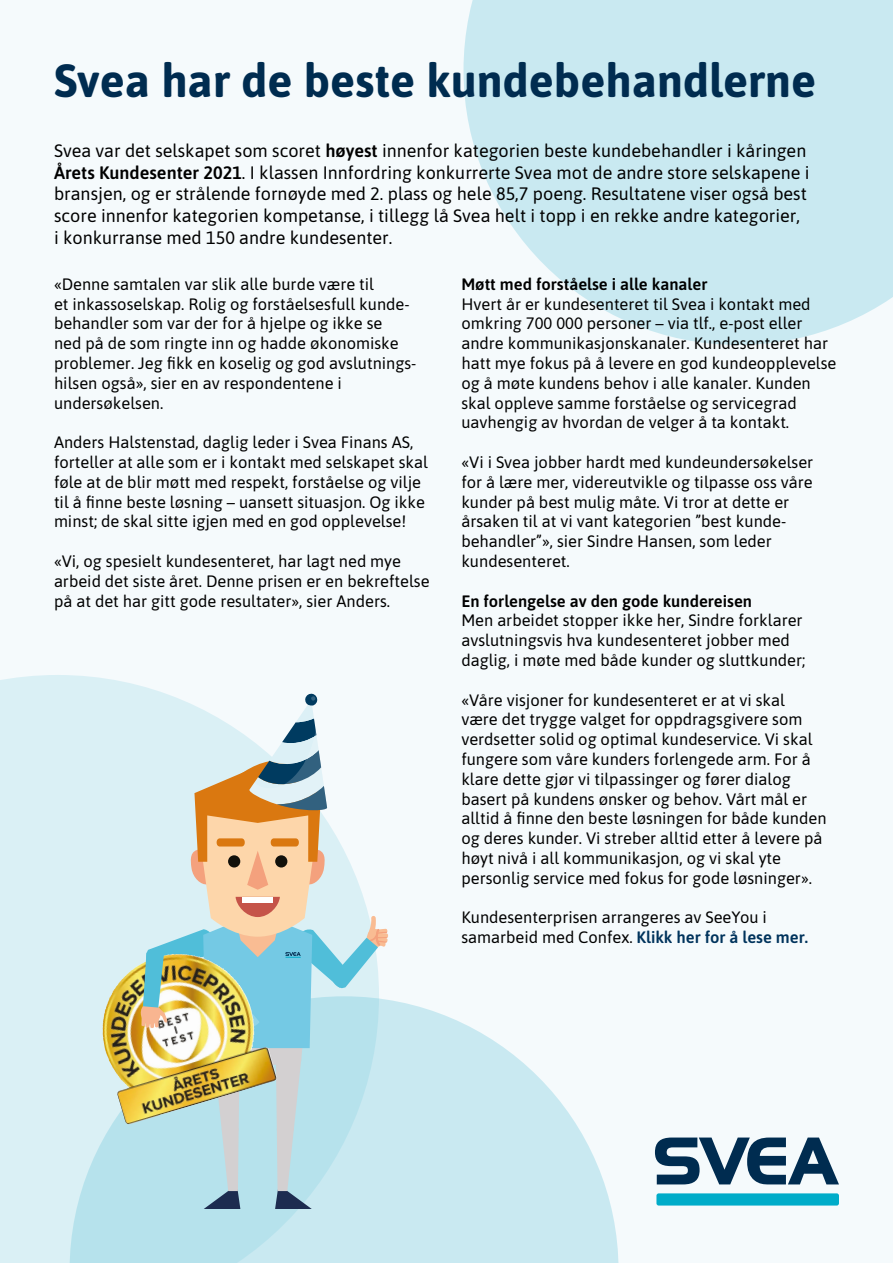
<style>
.page{position:relative;width:893px;height:1263px;background:#f5fafc}
.page>*{position:absolute;margin:0;border:0;box-sizing:border-box;transform-origin:0 0}
.t1{font:700 46.5px "Asap";color:#002c50}
.t2{font:18px/21.6px "Asap";color:#000}
.t3{font:16.5px/19.8px "Asap";color:#000}
.t4{font:600 16.5px "Asap";color:#000}
.s1{font-weight:600}
.s2{font-weight:600;color:#00335c}
</style>
<div class="page">
<div style="left:0;top:675px;width:163px;height:588px;background:#daf0f5"></div>
<svg style="left:70px;top:996px;width:549px;height:267px;fill:#c9e9f1"></svg>
<svg style="left:463px;top:0;width:430px;height:345px;background:#ceebf2"></svg>
<svg style="left:655px;top:1137px;width:184px;height:47px"></svg>
<div style="left:656px;top:1193px;width:183px;height:12px;background:#00acc9;border-radius:2px"></div>
<img style="left:103px;top:954px;width:37px;height:106px">
<svg style="left:140px;top:693px;width:249px;height:516px"></svg>
<h1 class="t1" style="left:54px;top:48px;width:764px">Svea har de beste kundebehandlerne</h1>
<p class="t2" style="left:54px;top:139px;width:757px">Svea var det selskapet som scoret <span class="s1">høyest</span> innenfor kategorien beste kundebehandler i kåringen <span class="s1">Årets Kundesenter 2021</span>. I klassen Innfordring konkurrerte Svea mot de andre store selskapene i bransjen, og er strålende fornøyde med 2. plass og hele 85,7 poeng. Resultatene viser også best score innenfor kategorien kompetanse, i tillegg lå Svea helt i topp i en rekke andre kategorier,<br>i konkurranse med 150 andre kundesenter.</p>
<p class="t3" style="left:54px;top:273px;width:364px">«Denne samtalen var slik alle burde være til<br>et inkassoselskap. Rolig og forståelsesfull kunde&shy;behandler som var der for å hjelpe og ikke se<br>ned på de som ringte inn og hadde økonomiske problemer. Jeg fikk en koselig og god avslutnings&shy;hilsen også», sier en av respondentene i undersøkelsen.</p>
<p class="t3" style="left:54px;top:431px;width:376px">Anders Halstenstad, daglig leder i Svea Finans AS, forteller at alle som er i kontakt med selskapet skal føle at de blir møtt med respekt, forståelse og vilje til å finne beste løsning – uansett situasjon. Og ikke minst; de skal sitte igjen med en god opplevelse!</p>
<p class="t3" style="left:54px;top:550px;width:377px">«Vi, og spesielt kundesenteret, har lagt ned mye arbeid det siste året. Denne prisen er en bekreftelse på at det har gitt gode resultater», sier Anders.</p>
<p class="t4" style="left:461px;top:272px;width:247px">Møtt med forståelse i alle kanaler</p>
<p class="t3" style="left:461px;top:293px;width:377px">Hvert år er kundesenteret til Svea i kontakt med omkring 700 000 personer – via tlf., e-post eller andre kommunikasjonskanaler. Kundesenteret har hatt mye fokus på å levere en god kundeopplevelse og å møte kundens behov i alle kanaler. Kunden skal oppleve samme forståelse og servicegrad uavhengig av hvordan de velger å ta kontakt.</p>
<p class="t3" style="left:461px;top:451px;width:353px">«Vi i Svea jobber hardt med kundeundersøkelser for å lære mer, videreutvikle og tilpasse oss våre kunder på best mulig måte. Vi tror at dette er årsaken til at vi vant kategorien ”best kunde&shy;behandler”», sier Sindre Hansen, som leder kundesenteret.</p>
<p class="t4" style="left:461px;top:589px;width:292px">En forlengelse av den gode kundereisen</p>
<p class="t3" style="left:461px;top:610px;width:346px">Men arbeidet stopper ikke her, Sindre forklarer avslutningsvis hva kundesenteret jobber med daglig, i møte med både kunder og sluttkunder;</p>
<p class="t3" style="left:461px;top:689px;width:367px">«Våre visjoner for kundesenteret er at vi skal<br>være det trygge valget for oppdragsgivere som verdsetter solid og optimal kundeservice. Vi skal fungere som våre kunders forlengede arm. For å klare dette gjør vi tilpassinger og fører dialog basert på kundens ønsker og behov. Vårt mål er alltid å finne den beste løsningen for både kunden og deres kunder. Vi streber alltid etter å levere på høyt nivå i all kommunikasjon, og vi skal yte personlig service med fokus for gode løsninger».</p>
<p class="t3" style="left:461px;top:907px;width:348px">Kundesenterprisen arrangeres av SeeYou i samarbeid med Confex. <span class="s2">Klikk her for å lese mer.</span></p>
</div>
